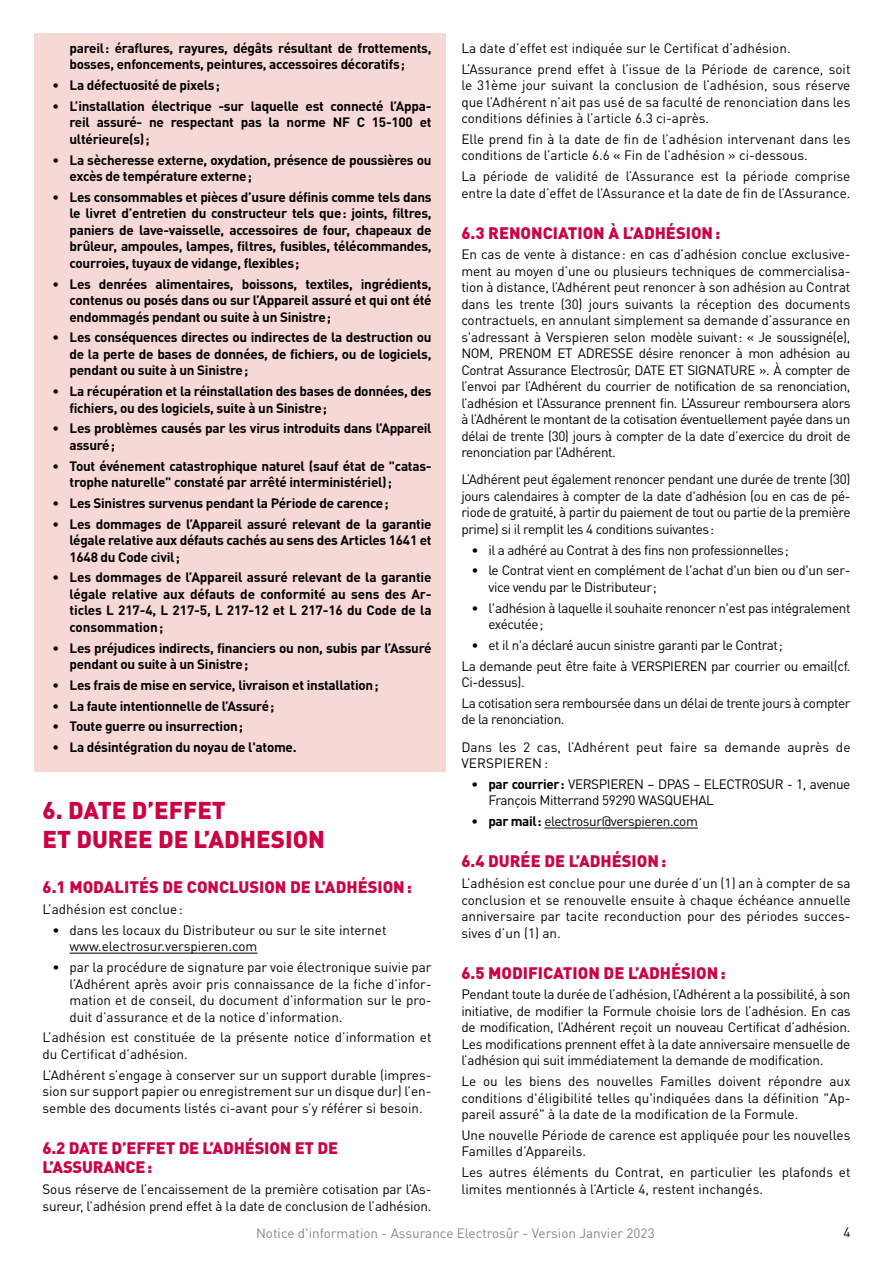
<style>
.page{position:relative;width:893px;height:1263px;background:#fff}
.page>*{position:absolute;margin:0;border:0;box-sizing:border-box;transform-origin:0 0}
.t1{font:900 24px/28.8px "DIN Pro";color:#cb0343}
.t2{font:900 16.5px/19.8px "DIN Pro";color:#cb0343}
.t3{font:13.5px/16.5px "DIN Pro";letter-spacing:-.01em;color:#000}
.t4{font:700 13.5px/16.5px "DIN Pro";letter-spacing:-.02em;color:#000}
.t5{font:13.5px/16.5px "DIN Pro";letter-spacing:-.03em;color:#000}
.t6{font:13.5px/27.2px "DIN Pro";letter-spacing:.01em;color:#000}
.t7{font:13.5px "DIN Pro";color:#878787}
.s1{font-weight:700}
</style>
<div class="page">
<div style="left:34px;top:33px;width:411px;height:738px;background:#f6d8d7"></div>
<hr style="left:70px;top:953px;width:187px;height:1px;background:#000">
<hr style="left:544px;top:828px;width:154px;height:1px;background:#000">
<p class="t4" style="left:70px;top:39px;width:364px">pareil: éraflures, rayures, dégâts résultant de frottements, bosses, enfoncements, peintures, accessoires décoratifs;</p>
<p class="t4" style="left:53px;top:76px;width:169px">• La défectuosité de pixels;</p>
<p class="t4" style="left:70px;top:97px;width:364px;text-align:justify;text-indent:-17px">• L’installation électrique -sur laquelle est connecté l’Appa&shy;reil assuré- ne respectant pas la norme NF C 15-100 et ultérieure(s);</p>
<p class="t4" style="left:70px;top:151px;width:364px;text-indent:-17px">• La sècheresse externe, oxydation, présence de poussières ou excès de température externe;</p>
<p class="t4" style="left:70px;top:188px;width:364px;text-align:justify;text-indent:-17px">• Les consommables et pièces d’usure définis comme tels dans le livret d’entretien du constructeur tels que: joints, filtres, paniers de lave-vaisselle, accessoires de four, chapeaux de brûleur, ampoules, lampes, filtres, fusibles, télécommandes, courroies, tuyaux de vidange, flexibles;</p>
<p class="t4" style="left:70px;top:275px;width:364px;text-align:justify;text-indent:-17px">• Les denrées alimentaires, boissons, textiles, ingrédients, contenus ou posés dans ou sur l’Appareil assuré et qui ont été endommagés pendant ou suite à un Sinistre;</p>
<p class="t4" style="left:70px;top:329px;width:364px;text-align:justify;text-indent:-17px">• Les conséquences directes ou indirectes de la destruction ou de la perte de bases de données, de fichiers, ou de logiciels, pendant ou suite à un Sinistre;</p>
<p class="t4" style="left:70px;top:382px;width:364px;text-indent:-17px">• La récupération et la réinstallation des bases de données, des fichiers, ou des logiciels, suite à un Sinistre;</p>
<p class="t4" style="left:70px;top:420px;width:364px;text-indent:-17px">• Les problèmes causés par les virus introduits dans l’Appareil assuré;</p>
<p class="t4" style="left:70px;top:457px;width:364px;text-indent:-17px">• Tout événement catastrophique naturel (sauf état de "catas&shy;trophe naturelle" constaté par arrêté interministériel);</p>
<p class="t4" style="left:53px;top:494px;width:338px">• Les Sinistres survenus pendant la Période de carence;</p>
<p class="t4" style="left:70px;top:515px;width:364px;text-align:justify;text-indent:-17px">• Les dommages de l’Appareil assuré relevant de la garantie légale relative aux défauts cachés au sens des Articles 1641 et 1648 du Code civil;</p>
<p class="t4" style="left:70px;top:569px;width:364px;text-align:justify;text-indent:-17px">• Les dommages de l’Appareil assuré relevant de la garantie légale relative aux défauts de conformité au sens des Ar&shy;ticles L 217-4, L 217-5, L 217-12 et L 217-16 du Code de la consommation;</p>
<p class="t4" style="left:70px;top:639px;width:364px;text-indent:-17px">• Les préjudices indirects, financiers ou non, subis par l’Assuré pendant ou suite à un Sinistre;</p>
<p class="t4" style="left:53px;top:676px;width:328px">• Les frais de mise en service, livraison et installation;</p>
<p class="t4" style="left:53px;top:697px;width:223px">• La faute intentionnelle de l’Assuré;</p>
<p class="t4" style="left:53px;top:718px;width:192px">• Toute guerre ou insurrection;</p>
<p class="t4" style="left:53px;top:738px;width:246px">• La désintégration du noyau de l'atome.</p>
<h1 class="t1" style="left:43px;top:795px;width:284px">6. DATE D’EFFET<br>ET DUREE DE L’ADHESION</h1>
<p class="t2" style="left:43px;top:877px;width:371px">6.1 MODALITÉS DE CONCLUSION DE L’ADHÉSION:</p>
<p class="t3" style="left:43px;top:901px;width:142px">L’adhésion est conclue:</p>
<p class="t3" style="left:70px;top:921px;width:318px;text-indent:-17px">• dans les locaux du Distributeur ou sur le site internet www.electrosur.verspieren.com</p>
<p class="t3" style="left:70px;top:959px;width:364px;text-align:justify;text-indent:-17px">• par la procédure de signature par voie électronique suivie par l’Adhérent après avoir pris connaissance de la fiche d’infor&shy;mation et de conseil, du document d’information sur le pro&shy;duit d’assurance et de la notice d’information.</p>
<p class="t3" style="left:43px;top:1029px;width:391px">L’adhésion est constituée de la présente notice d’information et du Certificat d’adhésion.</p>
<p class="t3" style="left:43px;top:1066px;width:391px;text-align:justify">L’Adhérent s’engage à conserver sur un support durable (impres&shy;sion sur support papier ou enregistrement sur un disque dur) l’en&shy;semble des documents listés ci-avant pour s’y référer si besoin.</p>
<p class="t2" style="left:43px;top:1137px;width:297px">6.2 DATE D’EFFET DE L’ADHÉSION ET DE<br>L’ASSURANCE:</p>
<p class="t3" style="left:43px;top:1181px;width:391px">Sous réserve de l’encaissement de la première cotisation par l’As&shy;sureur, l’adhésion prend effet à la date de conclusion de l’adhésion.</p>
<p class="t3" style="left:461px;top:37px;width:391px;line-height:20.7px">La date d’effet est indiquée sur le Certificat d’adhésion.<br>L’Assurance prend effet à l’issue de la Période de carence, soit</p>
<p class="t3" style="left:461px;top:77px;width:391px;text-align:justify">le 31ème jour suivant la conclusion de l’adhésion, sous réserve que l’Adhérent n’ait pas usé de sa faculté de renonciation dans les conditions définies à l’article 6.3 ci-après.</p>
<p class="t3" style="left:461px;top:130px;width:391px">Elle prend fin à la date de fin de l’adhésion intervenant dans les conditions de l’article 6.6 « Fin de l’adhésion » ci-dessous.</p>
<p class="t3" style="left:461px;top:168px;width:391px">La période de validité de l’Assurance est la période comprise entre la date d’effet de l’Assurance et la date de fin de l’Assurance.</p>
<p class="t2" style="left:461px;top:222px;width:261px">6.3 RENONCIATION À L’ADHÉSION:</p>
<p class="t3" style="left:461px;top:246px;width:391px;text-align:justify">En cas de vente à distance: en cas d’adhésion conclue exclusive&shy;ment au moyen d’une ou plusieurs techniques de commercialisa&shy;tion à distance, l’Adhérent peut renoncer à son adhésion au Contrat dans les trente (30) jours suivants la réception des documents contractuels, en annulant simplement sa demande d’assurance en s'adressant à Verspieren selon modèle suivant: « Je soussigné(e), NOM, PRENOM ET ADRESSE désire renoncer à mon adhésion au Contrat Assurance Electrosûr, DATE ET SIGNATURE ». À compter de l’envoi par l’Adhérent du courrier de notification de sa renonciation, l’adhésion et l’Assurance prennent fin. L’Assureur remboursera alors à l’Adhérent le montant de la cotisation éventuellement payée dans un délai de trente (30) jours à compter de la date d’exercice du droit de renonciation par l’Adhérent.</p>
<p class="t3" style="left:461px;top:471px;width:391px;text-align:justify">L’Adhérent peut également renoncer pendant une durée de trente (30) jours calendaires à compter de la date d'adhésion (ou en cas de pé&shy;riode de gratuité, à partir du paiement de tout ou partie de la première prime) si il remplit les 4 conditions suivantes:</p>
<p class="t5" style="left:471px;top:541px;width:319px">• il a adhéré au Contrat à des fins non professionnelles;</p>
<p class="t5" style="left:488px;top:562px;width:364px;text-indent:-17px">• le Contrat vient en complément de l'achat d'un bien ou d'un ser&shy;vice vendu par le Distributeur;</p>
<p class="t5" style="left:488px;top:599px;width:364px;text-indent:-17px">• l'adhésion à laquelle il souhaite renoncer n'est pas intégralement exécutée;</p>
<p class="t5" style="left:461px;top:634px;width:391px;line-height:20.7px;text-indent:10px">• et il n'a déclaré aucun sinistre garanti par le Contrat;<br>La demande peut être faite à VERSPIEREN par courrier ou email(cf.</p>
<p class="t5" style="left:461px;top:672px;width:391px;line-height:20.7px">Ci-dessus).<br>La cotisation sera remboursée dans un délai de trente jours à compter</p>
<p class="t6" style="left:461px;top:706px;width:391px">de la renonciation.<br>Dans les 2 cas, l’Adhérent peut faire sa demande auprès de</p>
<p class="t6" style="left:461px;top:749px;width:88px">VERSPIEREN:</p>
<p class="t5" style="left:488px;top:775px;width:364px;text-indent:-17px"><span class="s1">• par courrier:</span> VERSPIEREN – DPAS – ELECTROSUR - 1, avenue<br>François Mitterrand 59290 WASQUEHAL</p>
<p class="t5" style="left:471px;top:813px;width:228px"><span class="s1">• par mail:</span> electrosur@verspieren.com</p>
<p class="t2" style="left:461px;top:851px;width:206px">6.4 DURÉE DE L’ADHÉSION:</p>
<p class="t3" style="left:461px;top:875px;width:391px;text-align:justify">L’adhésion est conclue pour une durée d’un (1) an à compter de sa conclusion et se renouvelle ensuite à chaque échéance annuelle anniversaire par tacite reconduction pour des périodes succes&shy;sives d’un (1) an.</p>
<p class="t2" style="left:461px;top:962px;width:266px">6.5 MODIFICATION DE L’ADHÉSION:</p>
<p class="t3" style="left:461px;top:986px;width:391px;text-align:justify">Pendant toute la durée de l’adhésion, l’Adhérent a la possibilité, à son initiative, de modifier la Formule choisie lors de l’adhésion. En cas de modification, l’Adhérent reçoit un nouveau Certificat d’adhésion.<br>Les modifications prennent effet à la date anniversaire mensuelle de l’adhésion qui suit immédiatement la demande de modification.</p>
<p class="t3" style="left:461px;top:1073px;width:391px;text-align:justify">Le ou les biens des nouvelles Familles doivent répondre aux conditions d'éligibilité telles qu'indiquées dans la définition "Ap&shy;pareil assuré" à la date de la modification de la Formule.</p>
<p class="t3" style="left:461px;top:1126px;width:391px">Une nouvelle Période de carence est appliquée pour les nouvelles<br>Familles d’Appareils.</p>
<p class="t3" style="left:461px;top:1164px;width:391px">Les autres éléments du Contrat, en particulier les plafonds et limites mentionnés à l’Article 4, restent inchangés.</p>
<p class="t7" style="left:256px;top:1225px;width:400px">Notice d'information - Assurance Electrosûr - Version Janvier 2023</p>
<p class="t3" style="left:843px;top:1223px;width:9px">4</p>
</div>
